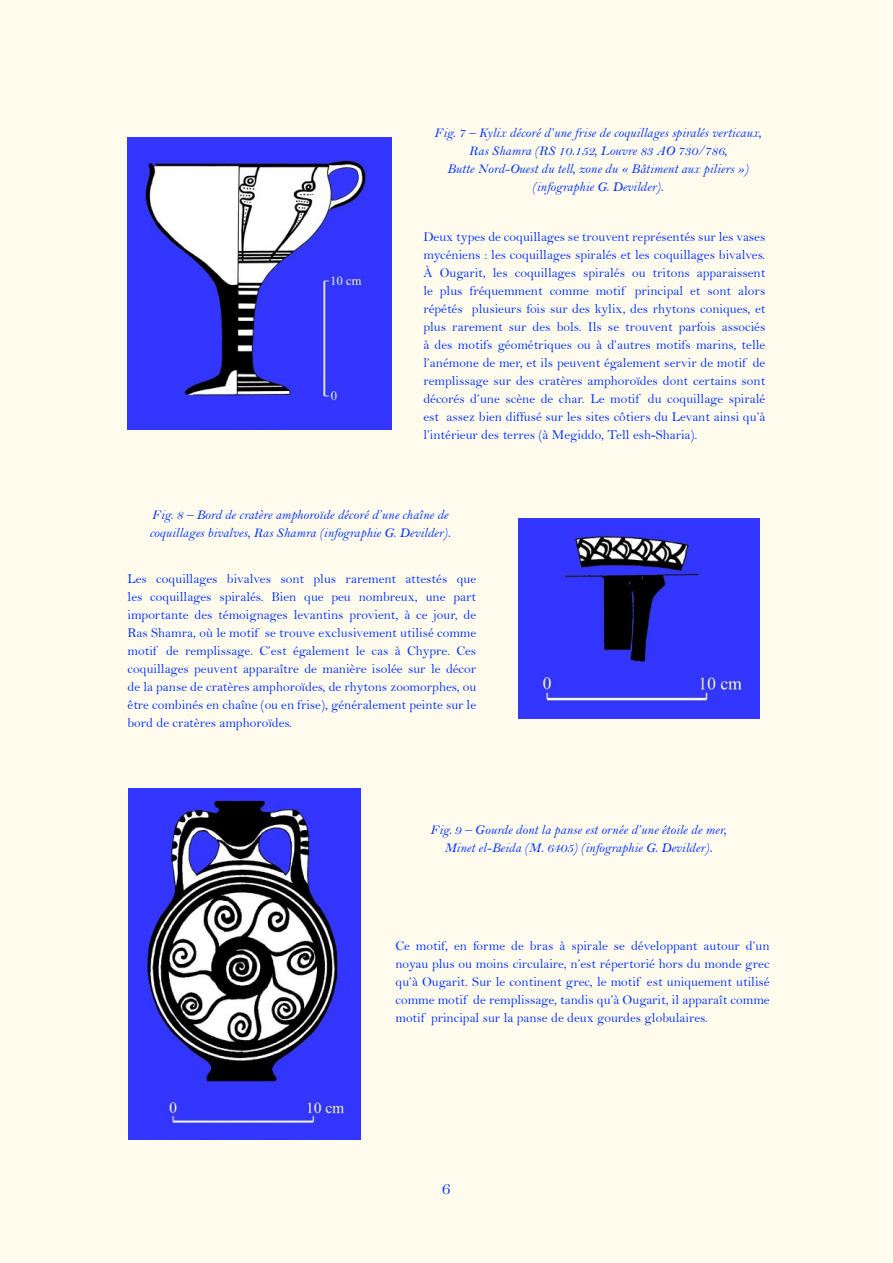
<style>
.page{position:relative;width:893px;height:1263px;background:#fffced}
.page>*{position:absolute;margin:0;border:0;box-sizing:border-box;transform-origin:0 0}
.en_tête{font:18px "Bell";color:#0031fb}
.Body_Text{font:13.5px/18px "Bell";color:#0031fc;text-align:justify}
.Body_Text-2{font:13.5px/18px "Bell MT Italic";color:#0031fc;text-align:center}
</style>
<div class="page">
<img style="left:128px;top:137px;width:263px;height:292px">
<img style="left:519px;top:518px;width:241px;height:200px">
<img style="left:128px;top:789px;width:233px;height:350px">
<p class="Body_Text-2" style="left:434px;top:123px;width:329px">Fig. 7 – Kylix décoré d’une frise de coquillages spiralés verticaux, Ras Shamra (RS 10.152, Louvre 83 AO 730/786,<br>Butte Nord-Ouest du tell, zone du « Bâtiment aux piliers ») (infographie G. Devilder).</p>
<p class="Body_Text" style="left:423px;top:228px;width:344px">Deux types de coquillages se trouvent représentés sur les vases mycéniens : les coquillages spiralés et les coquillages bivalves.<br>À Ougarit, les coquillages spiralés ou tritons apparaissent le plus fréquemment comme motif principal et sont alors répétés plusieurs fois sur des kylix, des rhytons coniques, et plus rarement sur des bols. Ils se trouvent parfois associés à des motifs géométriques ou à d’autres motifs marins, telle l’anémone de mer, et ils peuvent également servir de motif de remplissage sur des cratères amphoroïdes dont certains sont décorés d’une scène de char. Le motif du coquillage spiralé est assez bien diffusé sur les sites côtiers du Levant ainsi qu’à l’intérieur des terres (à Megiddo, Tell esh-Sharia).</p>
<p class="Body_Text-2" style="left:149px;top:506px;width:303px;text-align:left">Fig. 8 – Bord de cratère amphoroïde décoré d’une chaîne de coquillages bivalves, Ras Shamra (infographie G. Devilder).</p>
<p class="Body_Text" style="left:128px;top:570px;width:350px">Les coquillages bivalves sont plus rarement attestés que les coquillages spiralés. Bien que peu nombreux, une part importante des témoignages levantins provient, à ce jour, de Ras Shamra, où le motif se trouve exclusivement utilisé comme motif de remplissage. C’est également le cas à Chypre. Ces coquillages peuvent apparaître de manière isolée sur le décor de la panse de cratères amphoroïdes, de rhytons zoomorphes, ou être combinés en chaîne (ou en frise), généralement peinte sur le bord de cratères amphoroïdes.</p>
<p class="Body_Text-2" style="left:430px;top:821px;width:298px">Fig. 9 – Gourde dont la panse est ornée d’une étoile de mer,<br>Minet el-Beida (M. 6405) (infographie G. Devilder).</p>
<p class="Body_Text" style="left:395px;top:937px;width:376px">Ce motif, en forme de bras à spirale se développant autour d’un noyau plus ou moins circulaire, n’est répertorié hors du monde grec qu’à Ougarit. Sur le continent grec, le motif est uniquement utilisé comme motif de remplissage, tandis qu’à Ougarit, il apparaît comme motif principal sur la panse de deux gourdes globulaires.</p>
<p class="en_tête" style="left:442px;top:1178px;width:10px">6</p>
</div>
